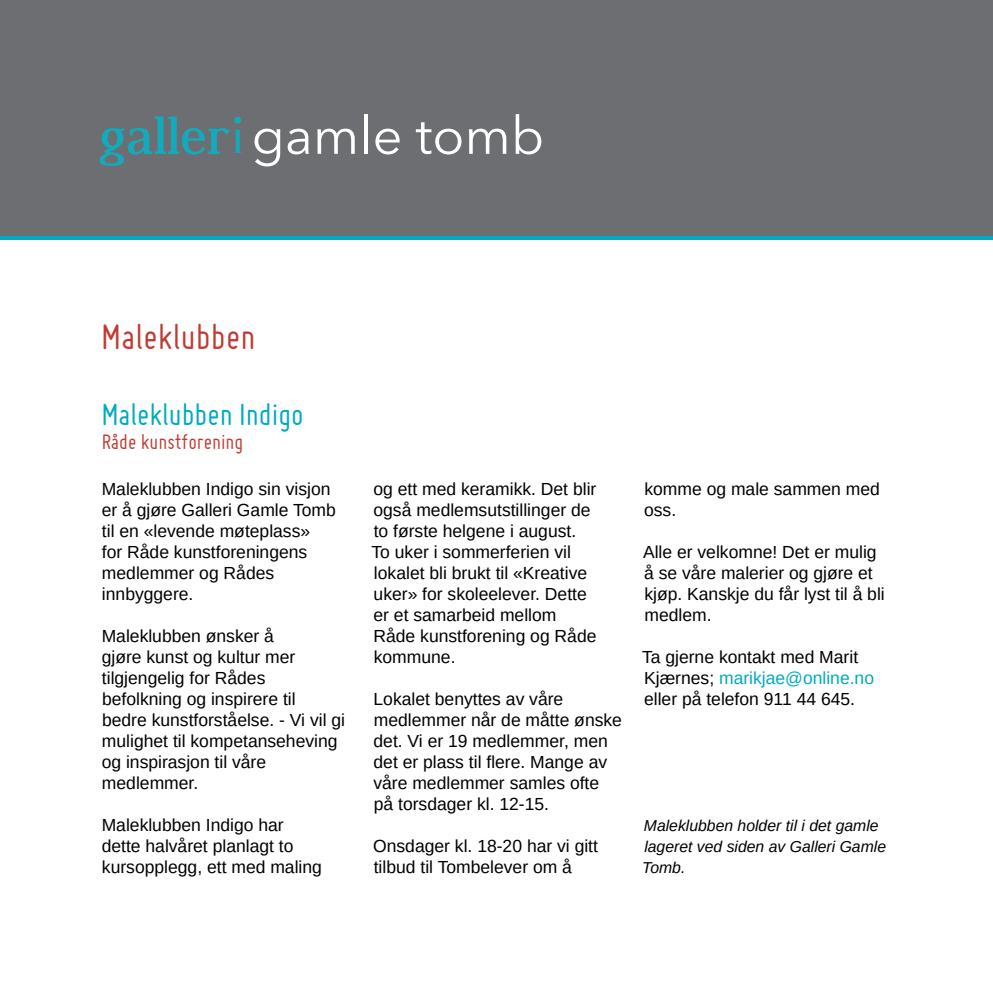
<style>
.page{position:relative;width:993px;height:993px;background:#fff}
.page>*{position:absolute;margin:0;border:0;box-sizing:border-box;transform-origin:0 0}
.t1{font:52.5px "Avenir Next";color:#fff}
.t2{font:38.5px "Miso";letter-spacing:.005em;color:#c23b33}
.t3{font:33.25px "Miso";color:#00aabf}
.t4{font:22.75px "Miso";color:#c23b33}
.t5{font:17.5px/21px "Arimo";color:#000}
.t6{font:italic 15.75px/21px "Arimo";color:#000}
.s1{font-family:"Dustismo Roman";font-weight:700;color:#12abbd}
.s2{color:#00aabf}
</style>
<div class="page">
<div style="left:0;top:0;width:992px;height:236px;background:#6d6e71"></div>
<hr style="left:0;top:236px;width:992px;height:4px;background:#00aabf">
<h1 class="t1" style="left:99px;top:91px;width:446px"><span class="s1">galleri</span>gamle tomb</h1>
<h2 class="t2" style="left:101px;top:315px;width:156px">Maleklubben</h2>
<h3 class="t3" style="left:101px;top:395px;width:204px">Maleklubben Indigo</h3>
<h3 class="t4" style="left:102px;top:429px;width:143px">Råde kunstforening</h3>
<p class="t5" style="left:102px;top:478px;width:236px">Maleklubben Indigo sin visjon er å gjøre Galleri Gamle Tomb til en «levende møteplass»<br>for Råde kunstforeningens medlemmer og Rådes innbyggere.</p>
<p class="t5" style="left:102px;top:625px;width:245px">Maleklubben ønsker å<br>gjøre kunst og kultur mer tilgjengelig for Rådes befolkning og inspirere til<br>bedre kunstforståelse. - Vi vil gi mulighet til kompetanseheving og inspirasjon til våre medlemmer.</p>
<p class="t5" style="left:102px;top:814px;width:222px">Maleklubben Indigo har dette halvåret planlagt to kursopplegg, ett med maling</p>
<p class="t5" style="left:371px;top:478px;width:226px">og ett med keramikk. Det blir også medlemsutstillinger de to første helgene i august.<br>To uker i sommerferien vil lokalet bli brukt til «Kreative uker» for skoleelever. Dette er et samarbeid mellom<br>Råde kunstforening og Råde kommune.</p>
<p class="t5" style="left:373px;top:688px;width:250px">Lokalet benyttes av våre medlemmer når de måtte ønske det. Vi er 19 medlemmer, men det er plass til flere. Mange av våre medlemmer samles ofte på torsdager kl. 12-15.</p>
<p class="t5" style="left:373px;top:835px;width:226px">Onsdager kl. 18-20 har vi gitt tilbud til Tombelever om å</p>
<p class="t5" style="left:644px;top:478px;width:237px">komme og male sammen med oss.</p>
<p class="t5" style="left:642px;top:541px;width:243px">Alle er velkomne! Det er mulig å se våre malerier og gjøre et kjøp. Kanskje du får lyst til å bli medlem.</p>
<p class="t5" style="left:642px;top:646px;width:233px">Ta gjerne kontakt med Marit<br>Kjærnes; <span class="s2">marikjae@online.no </span>eller på telefon 911 44 645.</p>
<p class="t6" style="left:642px;top:814px;width:245px">Maleklubben holder til i det gamle lageret ved siden av Galleri Gamle<br>Tomb.</p>
</div>
